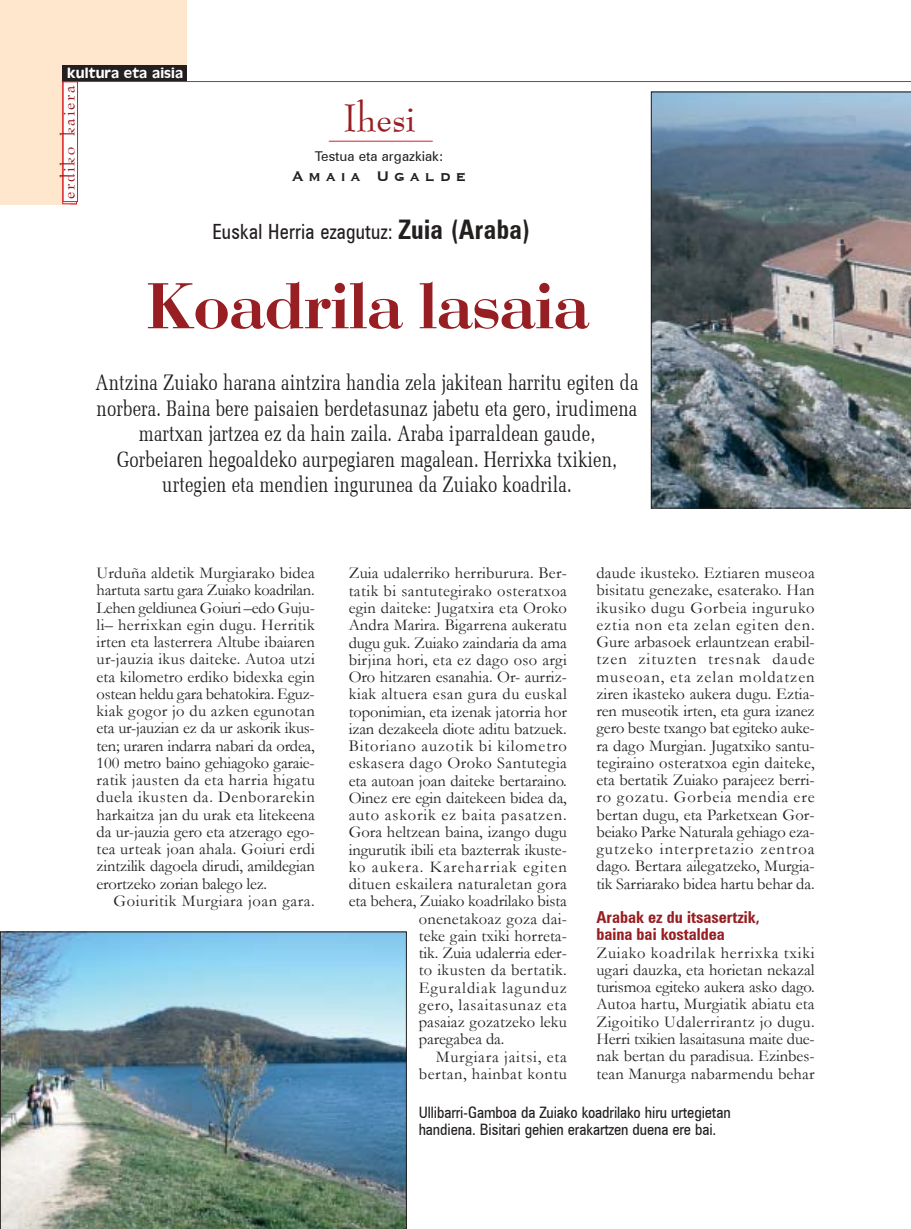
<style>
.page{position:relative;width:911px;height:1229px;background:#fff}
.page>*{position:absolute;margin:0;border:0;box-sizing:border-box;transform-origin:0 0}
.t1{font:67.5px "Bodoni";color:#971e22}
.t2{font:45px "Bernadette";color:#971e22}
.t3{font:22.5px/25.5px "Memoir Condensed";color:#231f1f;text-align:center}
.t4{font:21px "Zurich Cn BT";letter-spacing:.015em;color:#231f1f;scale:.95 1}
.t5{font:21px "Bernadette";letter-spacing:.09em;color:#971e22}
.t6{font:18px "Copprpl Goth Bd BT";letter-spacing:.255em;color:#231f1f}
.t7{font:16.5px/17.2px "Garamond";letter-spacing:.005em;color:#231f1f;text-align:justify}
.t8{font:16.5px "Garamond";letter-spacing:.03em;color:#231f1f}
.t9{font:16.5px "Garamond";letter-spacing:.055em;color:#231f1f}
.t10{font:16.5px "Garamond";letter-spacing:.035em;color:#231f1f}
.t11{font:700 16.5px/17.2px "Zurich Cn BT";color:#971e22}
.t12{font:16.5px "Garamond";letter-spacing:.065em;color:#231f1f}
.t13{font:16.5px "Garamond";letter-spacing:.025em;color:#231f1f}
.t14{font:16.5px "Garamond";letter-spacing:.045em;color:#231f1f}
.t15{font:16.5px "Garamond";letter-spacing:.06em;color:#231f1f}
.t16{font:16.5px "Garamond";letter-spacing:.05em;color:#231f1f}
.t17{font:15.75px/17.2px "Zurich Cn BT";letter-spacing:-.005em;color:#231f1f}
.t18{font:15px "Antique Olive";letter-spacing:.005em;color:#fff}
.t19{font:13.5px "Zurich BT";color:#231f1f}
.s1{font-weight:700;font-size:27px}
</style>
<div class="page">
<div style="left:8px;top:0;width:178px;height:67px;background:#ffe7ce"></div>
<div style="left:0;top:0;width:69px;height:204px;background:#ffe7ce"></div>
<div style="left:62px;top:81px;width:15px;height:123px;border:1px solid #da2027"></div>
<div style="left:62px;top:65px;width:124px;height:16px;background:#231f1f"></div>
<hr style="left:62px;top:81px;width:848px;height:1px;background:#da2027">
<hr style="left:329px;top:141px;width:104px;height:1px;background:#da2027">
<img style="left:651px;top:92px;width:259px;height:416px">
<img style="left:0;top:931px;width:407px;height:297px">
<div style="left:63px;top:82px;width:14px;height:120px;background:#fff"></div>
<div style="left:63px;top:82px;width:15px;height:120px;border:1px solid #da2027"></div>
<p class="t18" style="left:67px;top:67px;width:117px">kultura eta aisia</p>
<p class="t5" style="left:58px;top:199px;width:116px;rotate:-90deg">erdiko kaiera</p>
<h2 class="t2" style="left:343px;top:95px;width:74px">Ihesi</h2>
<p class="t19" style="left:315px;top:148px;width:131px">Testua eta argazkiak:</p>
<p class="t6" style="left:292px;top:166px;width:176px">Amaia Ugalde</p>
<p class="t4" style="left:212px;top:218px;width:336px">Euskal Herria ezagutuz: <span class="s1">Zuia (Araba)</span></p>
<h1 class="t1" style="left:146px;top:281px;width:444px">Koadrila lasaia</h1>
<p class="t3" style="left:95px;top:370px;width:544px">Antzina Zuiako harana aintzira handia zela jakitean harritu egiten da norbera. Baina bere paisaien berdetasunaz jabetu eta gero, irudimena martxan jartzea ez da hain zaila. Araba iparraldean gaude, Gorbeiaren hegoaldeko aurpegiaren magalean. Herrixka txikien, urtegien eta mendien ingurunea da Zuiako koadrila.</p>
<p class="t7" style="left:97px;top:564px;width:220px">UrduÒa aldetik Murgiarako bidea hartuta sartu gara Zuiako koadrilan.<br>Lehen geldiunea Goiuri ñedo Guju&shy;liñ herrixkan egin dugu. Herritik irten eta lasterrera Altube ibaiaren ur-jauzia ikus daiteke. Autoa utzi eta kilometro erdiko bidexka egin ostean heldu gara behatokira. Eguz&shy;kiak gogor jo du azken egunotan eta ur-jauzian ez da ur askorik ikus&shy;ten; uraren indarra nabari da ordea, 100 metro baino gehiagoko garaie&shy;ratik jausten da eta harria higatu duela ikusten da. Denborarekin harkaitza jan du urak eta litekeena da ur-jauzia gero eta atzerago ego&shy;tea urteak joan ahala. Goiuri erdi zintzilik dagoela dirudi, amildegian erortzeko zorian balego lez.</p>
<p class="t10" style="left:114px;top:891px;width:203px">Goiuritik Murgiara joan gara.</p>
<p class="t7" style="left:348px;top:565px;width:220px">Zuia udalerriko herriburura. Ber-</p>
<p class="t8" style="left:348px;top:581px;width:220px">tatik bi santutegirako osteratxoa</p>
<p class="t7" style="left:348px;top:599px;width:220px">egin daiteke: Jugatxira eta Oroko</p>
<p class="t7" style="left:348px;top:616px;width:220px">Andra Marira. Bigarrena aukeratu</p>
<p class="t7" style="left:348px;top:634px;width:220px">dugu guk. Zuiako zaindaria da ama</p>
<p class="t7" style="left:348px;top:651px;width:220px">birjina hori, eta ez dago oso argi</p>
<p class="t7" style="left:348px;top:668px;width:220px">Oro hitzaren esanahia. Or- aurriz-</p>
<p class="t10" style="left:348px;top:685px;width:220px">kiak altuera esan gura du euskal</p>
<p class="t7" style="left:348px;top:703px;width:220px">toponimian, eta izenak jatorria hor</p>
<p class="t7" style="left:348px;top:720px;width:220px">izan dezakeela diote aditu batzuek.</p>
<p class="t9" style="left:348px;top:737px;width:220px">Bitoriano auzotik bi kilometro</p>
<p class="t8" style="left:348px;top:754px;width:220px">eskasera dago Oroko Santutegia</p>
<p class="t7" style="left:348px;top:772px;width:220px">eta autoan joan daiteke bertaraino.</p>
<p class="t7" style="left:348px;top:789px;width:220px">Oinez ere egin daitekeen bidea da,</p>
<p class="t9" style="left:348px;top:806px;width:220px">auto askorik ez baita pasatzen.</p>
<p class="t7" style="left:348px;top:823px;width:220px">Gora heltzean baina, izango dugu</p>
<p class="t7" style="left:348px;top:841px;width:220px">ingurutik ibili eta bazterrak ikuste-</p>
<p class="t12" style="left:348px;top:857px;width:220px">ko aukera. Kareharriak egiten</p>
<p class="t7" style="left:348px;top:875px;width:220px">dituen eskailera naturaletan gora</p>
<p class="t7" style="left:348px;top:892px;width:220px">eta behera, Zuiako koadrilako bista</p>
<p class="t7" style="left:419px;top:910px;width:150px">onenetakoaz goza dai-</p>
<p class="t7" style="left:419px;top:927px;width:150px">teke gain txiki horreta-</p>
<p class="t7" style="left:419px;top:944px;width:150px">tik. Zuia udalerria eder-</p>
<p class="t13" style="left:419px;top:961px;width:150px">to ikusten da bertatik.</p>
<p class="t15" style="left:419px;top:978px;width:150px">Eguraldiak lagunduz</p>
<p class="t14" style="left:419px;top:995px;width:150px">gero, lasaitasunaz eta</p>
<p class="t7" style="left:419px;top:1013px;width:150px">pasaiaz gozatzeko leku</p>
<p class="t7" style="left:419px;top:1030px;width:87px">paregabea da.</p>
<p class="t16" style="left:436px;top:1047px;width:133px">Murgiara jaitsi, eta</p>
<p class="t8" style="left:419px;top:1064px;width:150px">bertan, hainbat kontu</p>
<p class="t7" style="left:596px;top:564px;width:220px">daude ikusteko. Eztiaren museoa bisitatu genezake, esaterako. Han ikusiko dugu Gorbeia inguruko eztia non eta zelan egiten den.<br>Gure arbasoek erlauntzean erabil&shy;tzen zituzten tresnak daude museoan, eta zelan moldatzen ziren ikasteko aukera dugu. Eztia&shy;ren museotik irten, eta gura izanez gero beste txango bat egiteko auke&shy;ra dago Murgian. Jugatxiko santu&shy;tegiraino osteratxoa egin daiteke, eta bertatik Zuiako parajeez berri&shy;ro gozatu. Gorbeia mendia ere bertan dugu, eta Parketxean Gor&shy;beiako Parke Naturala gehiago eza&shy;gutzeko interpretazio zentroa dago. Bertara ailegatzeko, Murgia&shy;tik Sarriarako bidea hartu behar da.</p>
<p class="t11" style="left:596px;top:908px;width:165px">Arabak ez du itsasertzik, baina bai kostaldea</p>
<p class="t7" style="left:596px;top:944px;width:220px">Zuiako koadrilak herrixka txiki ugari dauzka, eta horietan nekazal turismoa egiteko aukera asko dago.<br>Autoa hartu, Murgiatik abiatu eta Zigoitiko Udalerrirantz jo dugu.<br>Herri txikien lasaitasuna maite due&shy;nak bertan du paradisua. Ezinbes&shy;tean Manurga nabarmendu behar</p>
<p class="t17" style="left:419px;top:1103px;width:313px">Ullibarri-Gamboa da Zuiako koadrilako hiru urtegietan handiena. Bisitari gehien erakartzen duena ere bai.</p>
</div>
